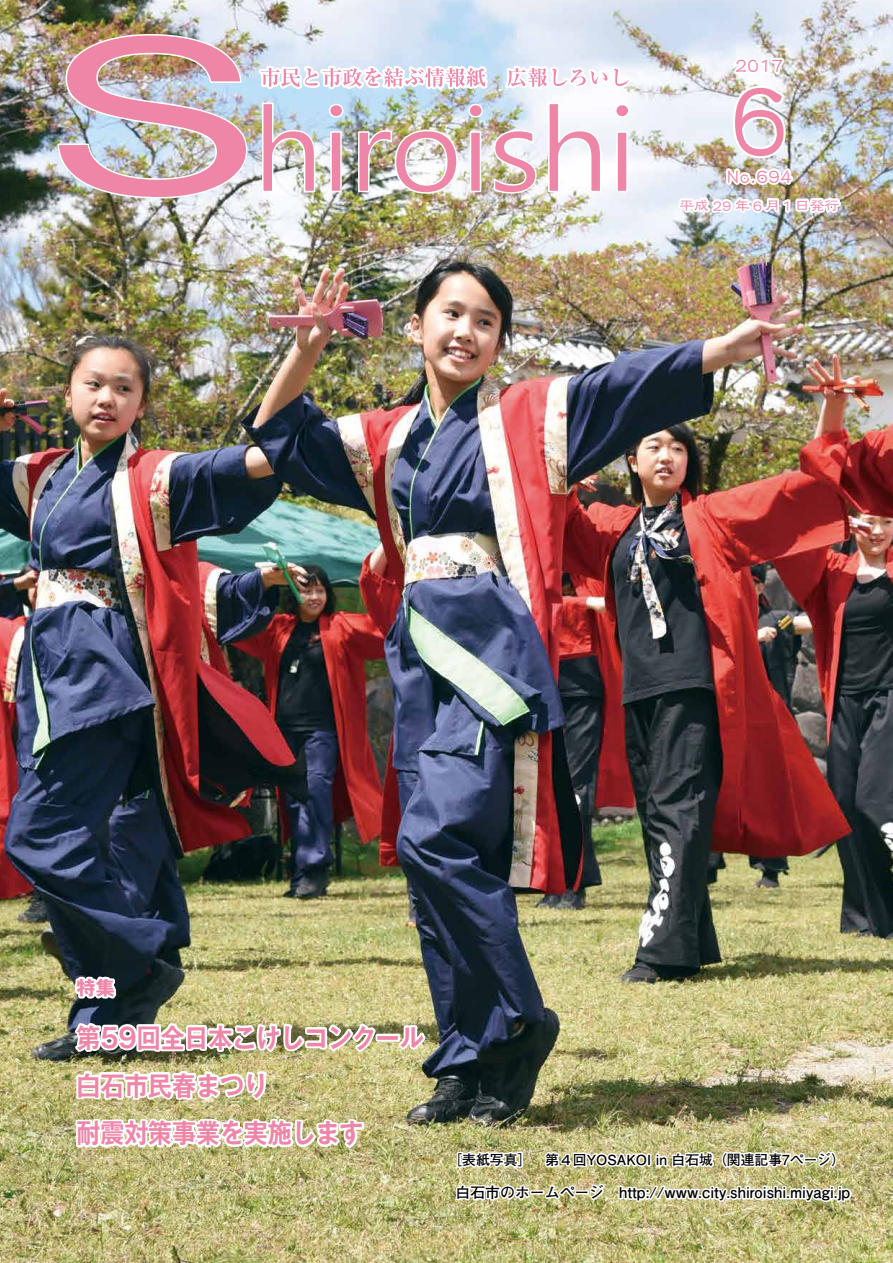
<style>
.page{position:relative;width:893px;height:1263px;background:#fff}
.page>*{position:absolute;margin:0;border:0;box-sizing:border-box;transform-origin:0 0}
.t1{font:106.35px "Likurei Std";color:#ee86a8;scale:.9 1}
.t2{font:700 26.55px/47.8px "Gothic MB101 Pro De";color:#ee86a8;scale:.9 1}
.t3{font:19.2px "Likurei Std";color:#ee86a8}
.t4{font:700 19.2px "Gothic MB101 Pro";color:#ee86a8}
.t5{font:700 14.85px "Futo Go B101 Pro";color:#000}
.t6{font:14.85px "Likurei Std";color:#ee86a8}
.t7{font:700 13.8px "Futo Go B101 Pro";color:#000}
</style>
<div class="page">
<img style="left:0;top:0;width:893px;height:1263px">
<img style="left:676px;top:51px;width:168px;height:290px">
<svg style="left:261px;top:164px;width:55px;height:29px"></svg>
<div style="left:330px;top:131px;width:12px;height:61px;background:#ee86a8;border:2px solid #fff"></div>
<img style="left:357px;top:164px;width:101px;height:30px">
<div style="left:470px;top:131px;width:11px;height:61px;background:#ee86a8;border:2px solid #fff"></div>
<svg style="left:493px;top:164px;width:44px;height:30px"></svg>
<svg style="left:547px;top:164px;width:55px;height:29px"></svg>
<div style="left:616px;top:131px;width:12px;height:61px;background:#ee86a8;border:2px solid #fff"></div>
<img style="left:57px;top:33px;width:191px;height:166px">
<img style="left:239px;top:0;width:396px;height:164px">
<svg style="left:261px;top:68px;width:368px;height:19px"></svg>
<img style="left:65px;top:973px;width:314px;height:86px">
<div style="left:375px;top:1034px;width:25px;height:8px;border:4px solid #fff"></div>
<svg style="left:393px;top:1022px;width:36px;height:32px"></svg>
<svg style="left:73px;top:1068px;width:294px;height:118px"></svg>
<svg style="left:454px;top:1147px;width:399px;height:62px"></svg>
<p class="t3" style="left:735px;top:52px;width:50px">2017</p>
<h1 class="t1" style="left:729px;top:45px;width:68px">6</h1>
<p class="t3" style="left:726px;top:163px;width:67px">No.694</p>
<p class="t6" style="left:679px;top:195px;width:162px">平成 29 年６月１日発行</p>
<p class="t4" style="left:77px;top:972px;width:40px">特集</p>
<h2 class="t2" style="left:77px;top:1010px;width:387px">第59回全日本こけしコンクール白石市民春まつり</h2>
<h2 class="t2" style="left:77px;top:1106px;width:320px">耐震対策事業を実施します</h2>
<p class="t7" style="left:448px;top:1149px;width:398px">［表紙写真］　第４回YOSAKOI in 白石城（関連記事7ページ(</p>
<p class="t5" style="left:455px;top:1180px;width:396px">白石市のホームページ　http://www.city.shiroishi.miyagi j p.</p>
</div>
